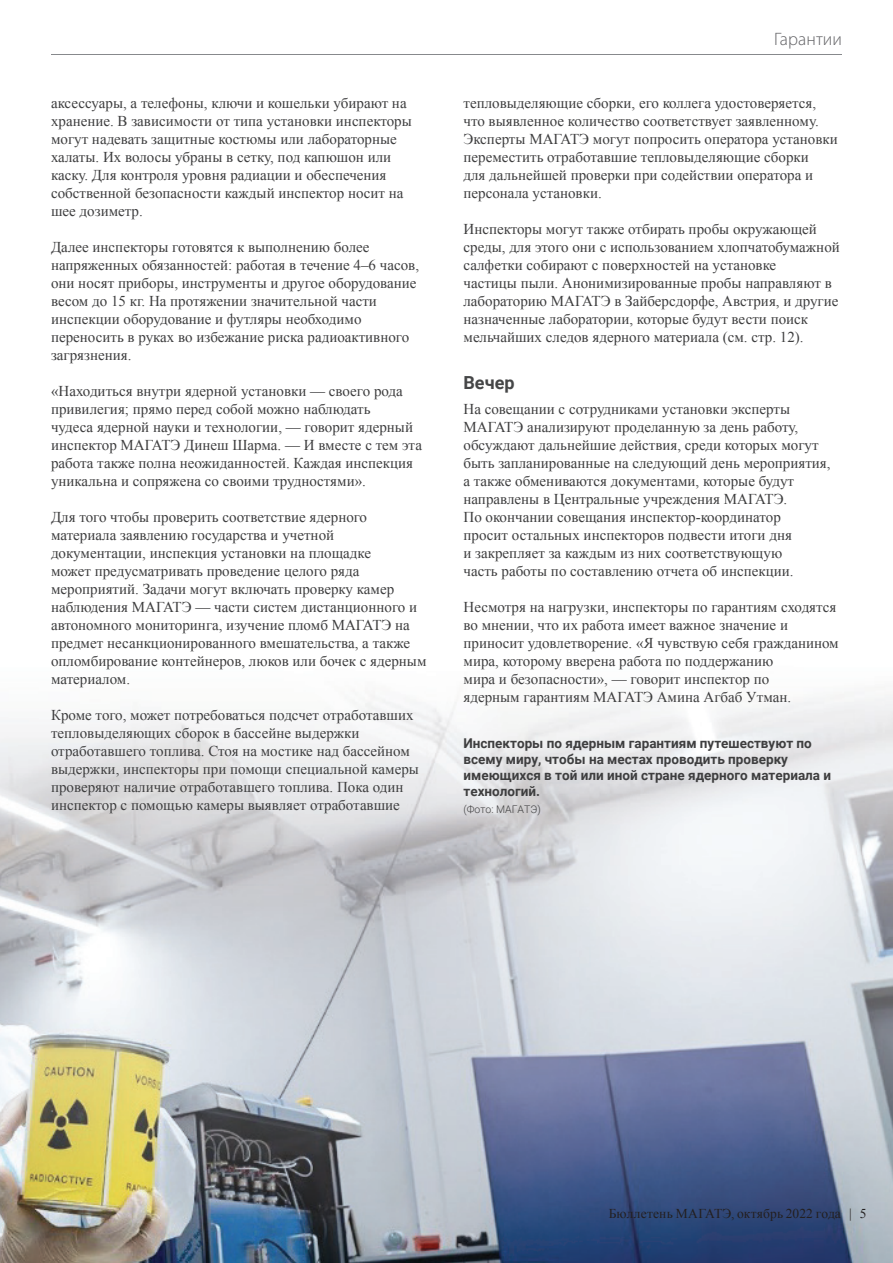
<style>
.page{position:relative;width:893px;height:1263px;background:#fff}
.page>*{position:absolute;margin:0;border:0;box-sizing:border-box;transform-origin:0 0}
.t1{font:300 18px "Myriad Pro";letter-spacing:.005em;color:#636366}
.t2{font:700 18px "Roboto";color:#454647}
.t3{font:15px/18px "Times New Roman";color:#3e3e3f}
.t4{font:700 13.5px/16.2px "Roboto";color:#3e3e3f}
.t5{font:13.5px "Times New Roman";letter-spacing:.005em;color:#231f20}
.t6{font:300 10.5px "Roboto";color:#3e3e3f}
</style>
<div class="page">
<img style="left:0;top:694px;width:893px;height:569px">
<hr style="left:51px;top:54px;width:791px;height:1px;background:#87898c">
<p class="t3" style="left:51px;top:94px;width:362px">аксессуары, а телефоны, ключи и кошельки убирают на хранение. В зависимости от типа установки инспекторы могут надевать защитные костюмы или лабораторные халаты. Их волосы убраны в сетку, под капюшон или каску. Для контроля уровня радиации и обеспечения собственной безопасности каждый инспектор носит на шее дозиметр.</p>
<p class="t3" style="left:51px;top:238px;width:370px">Далее инспекторы готовятся к выполнению более напряженных обязанностей: работая в течение 4–6 часов, они носят приборы, инструменты и другое оборудование весом до 15 кг. На протяжении значительной части инспекции оборудование и футляры необходимо переносить в руках во избежание риска радиоактивного загрязнения.</p>
<p class="t3" style="left:51px;top:382px;width:372px">«Находиться внутри ядерной установки — своего рода привилегия; прямо перед собой можно наблюдать<br>чудеса ядерной науки и технологии, — говорит ядерный инспектор МАГАТЭ Динеш Шарма. — И вместе с тем эта работа также полна неожиданностей. Каждая инспекция уникальна и сопряжена со своими трудностями».</p>
<p class="t3" style="left:51px;top:508px;width:377px">Для того чтобы проверить соответствие ядерного материала заявлению государства и учетной документации, инспекция установки на площадке<br>может предусматривать проведение целого ряда мероприятий. Задачи могут включать проверку камер наблюдения МАГАТЭ — части систем дистанционного и автономного мониторинга, изучение пломб МАГАТЭ на предмет несанкционированного вмешательства, а также опломбирование контейнеров, люков или бочек с ядерным материалом.</p>
<p class="t3" style="left:51px;top:706px;width:369px">Кроме того, может потребоваться подсчет отработавших тепловыделяющих сборок в бассейне выдержки отработавшего топлива. Стоя на мостике над бассейном выдержки, инспекторы при помощи специальной камеры проверяют наличие отработавшего топлива. Пока один инспектор с помощью камеры выявляет отработавшие</p>
<p class="t1" style="left:774px;top:28px;width:69px">Гарантии</p>
<p class="t3" style="left:463px;top:94px;width:376px">тепловыделяющие сборки, его коллега удостоверяется, что выявленное количество соответствует заявленному.<br>Эксперты МАГАТЭ могут попросить оператора установки переместить отработавшие тепловыделяющие сборки<br>для дальнейшей проверки при содействии оператора и персонала установки.</p>
<p class="t3" style="left:463px;top:220px;width:378px">Инспекторы могут также отбирать пробы окружающей среды, для этого они с использованием хлопчатобумажной салфетки собирают с поверхностей на установке<br>частицы пыли. Анонимизированные пробы направляют в лабораторию МАГАТЭ в Зайберсдорфе, Австрия, и другие назначенные лаборатории, которые будут вести поиск мельчайших следов ядерного материала (см. стр. 12).</p>
<p class="t2" style="left:463px;top:370px;width:53px">Вечер</p>
<p class="t3" style="left:463px;top:400px;width:369px">На совещании с сотрудниками установки эксперты МАГАТЭ анализируют проделанную за день работу, обсуждают дальнейшие действия, среди которых могут быть запланированные на следующий день мероприятия, а также обмениваются документами, которые будут направлены в Центральные учреждения МАГАТЭ.<br>По окончании совещания инспектор-координатор<br>просит остальных инспекторов подвести итоги дня<br>и закрепляет за каждым из них соответствующую<br>часть работы по составлению отчета об инспекции.</p>
<p class="t3" style="left:463px;top:598px;width:377px">Несмотря на нагрузки, инспекторы по гарантиям сходятся во мнении, что их работа имеет важное значение и приносит удовлетворение. «Я чувствую себя гражданином мира, которому вверена работа по поддержанию<br>мира и безопасности», — говорит инспектор по<br>ядерным гарантиям МАГАТЭ Амина Агбаб Утман.</p>
<p class="t4" style="left:463px;top:734px;width:369px">Инспекторы по ядерным гарантиям путешествуют по всему миру, чтобы на местах проводить проверку имеющихся в той или иной стране ядерного материала и технологий.</p>
<p class="t6" style="left:463px;top:802px;width:79px">(Фото: МАГАТЭ)</p>
<p class="t5" style="left:609px;top:1205px;width:259px">Бюллетень МАГАТЭ, октябрь 2022 года | 5</p>
</div>
